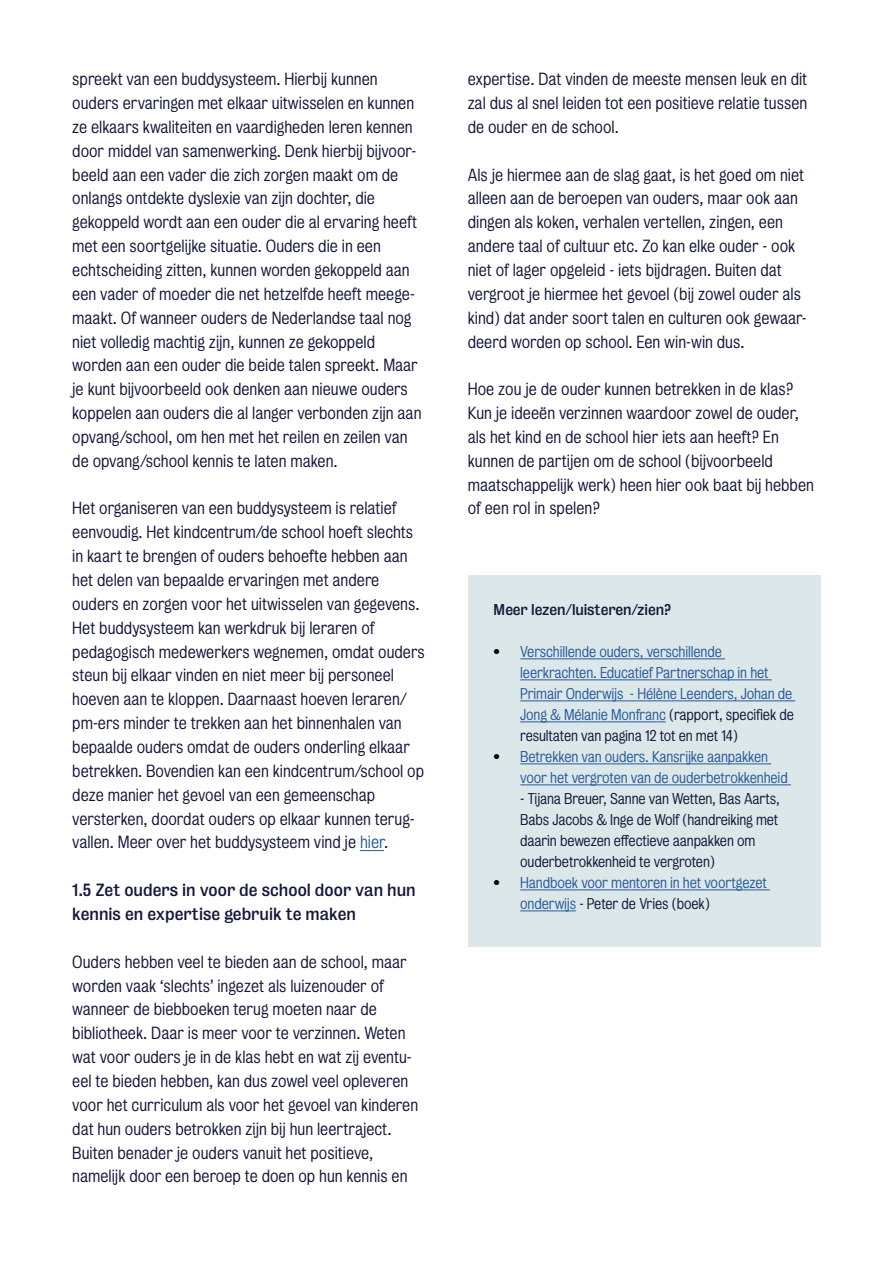
<style>
.page{position:relative;width:893px;height:1263px;background:#fff}
.page>*{position:absolute;margin:0;border:0;box-sizing:border-box;transform-origin:0 0}
.t1{font:300 16.05px/23.9px "Bureau Grot";color:#141739}
.t2{font:16.05px/23.9px "Bureau Grot";color:#141739}
.t3{font:300 14.25px/21px "Bureau Grot";letter-spacing:-.01em;color:#275b9b}
.t4{font:300 14.25px/21px "Bureau Grot";letter-spacing:-.01em;color:#141739}
.t5{font:14.25px "Bureau Grot";letter-spacing:-.01em;color:#141739}
.s1{color:#275b9b}
.s2{color:#000}
.s3{color:#141739}
</style>
<div class="page">
<svg style="left:360px;top:850px;width:24px;height:1px"></svg>
<div style="left:468px;top:575px;width:353px;height:372px;background:#dce7e9"></div>
<hr style="left:520px;top:659px;width:205px;height:1px;background:#275b9b">
<hr style="left:520px;top:680px;width:252px;height:1px;background:#275b9b">
<hr style="left:520px;top:701px;width:275px;height:1px;background:#275b9b">
<hr style="left:520px;top:722px;width:146px;height:1px;background:#275b9b">
<hr style="left:520px;top:764px;width:251px;height:1px;background:#275b9b">
<hr style="left:520px;top:785px;width:271px;height:1px;background:#275b9b">
<hr style="left:520px;top:890px;width:250px;height:1px;background:#275b9b">
<hr style="left:520px;top:911px;width:56px;height:1px;background:#275b9b">
<p class="t1" style="left:72px;top:67px;width:351px">spreekt van een buddysysteem. Hierbij kunnen ouders ervaringen met elkaar uitwisselen en kunnen ze elkaars kwaliteiten en vaardigheden leren kennen door middel van samenwerking. Denk hierbij bijvoor&shy;beeld aan een vader die zich zorgen maakt om de onlangs ontdekte dyslexie van zijn dochter, die gekoppeld wordt aan een ouder die al ervaring heeft met een soortgelijke situatie. Ouders die in een echtscheiding zitten, kunnen worden gekoppeld aan een vader of moeder die net hetzelfde heeft meege&shy;maakt. Of wanneer ouders de Nederlandse taal nog niet volledig machtig zijn, kunnen ze gekoppeld worden aan een ouder die beide talen spreekt. Maar je kunt bijvoorbeeld ook denken aan nieuwe ouders koppelen aan ouders die al langer verbonden zijn aan opvang/school, om hen met het reilen en zeilen van de opvang/school kennis te laten maken.</p>
<p class="t1" style="left:72px;top:497px;width:354px">Het organiseren van een buddysysteem is relatief eenvoudig. Het kindcentrum/de school hoeft slechts in kaart te brengen of ouders behoefte hebben aan het delen van bepaalde ervaringen met andere ouders en zorgen voor het uitwisselen van gegevens.<br>Het buddysysteem kan werkdruk bij leraren of pedagogisch medewerkers wegnemen, omdat ouders steun bij elkaar vinden en niet meer bij personeel hoeven aan te kloppen. Daarnaast hoeven leraren/ pm-ers minder te trekken aan het binnenhalen van bepaalde ouders omdat de ouders onderling elkaar betrekken. Bovendien kan een kindcentrum/school op deze manier het gevoel van een gemeenschap versterken, doordat ouders op elkaar kunnen terug&shy;vallen. Meer over het buddysysteem vind je <span class="s1">hier</span>.</p>
<p class="t2" style="left:72px;top:878px;width:345px">1.5 Zet ouders in voor de school door van hun kennis en expertise gebruik te maken</p>
<p class="t1" style="left:72px;top:950px;width:347px">Ouders hebben veel te bieden aan de school, maar worden vaak ‘slechts’ ingezet als luizenouder of wanneer de biebboeken terug moeten naar de bibliotheek. Daar is meer voor te verzinnen. Weten wat voor ouders je in de klas hebt en wat zij eventu&shy;eel te bieden hebben, kan dus zowel veel opleveren voor het curriculum als voor het gevoel van kinderen dat hun ouders betrokken zijn bij hun leertraject.<br>Buiten benader je ouders vanuit het positieve, namelijk door een beroep te doen op hun kennis en</p>
<p class="t1" style="left:468px;top:67px;width:341px;text-align:justify">expertise. Dat vinden de meeste mensen leuk en dit zal dus al snel leiden tot een positieve relatie tussen de ouder en de school.</p>
<p class="t1" style="left:468px;top:163px;width:340px">Als je hiermee aan de slag gaat, is het goed om niet alleen aan de beroepen van ouders, maar ook aan dingen als koken, verhalen vertellen, zingen, een andere taal of cultuur etc. Zo kan elke ouder - ook niet of lager opgeleid - iets bijdragen. Buiten dat vergroot je hiermee het gevoel (bij zowel ouder als kind) dat ander soort talen en culturen ook gewaar&shy;deerd worden op school. Een win-win dus.</p>
<p class="t1" style="left:468px;top:377px;width:348px">Hoe zou je de ouder kunnen betrekken in de klas?<br>Kun je ideeën verzinnen waardoor zowel de ouder, als het kind en de school hier iets aan heeft? En kunnen de partijen om de school (bijvoorbeeld maatschappelijk werk) heen hier ook baat bij hebben of een rol in spelen?</p>
<p class="t5" style="left:493px;top:601px;width:179px">Meer lezen/luisteren/zien?</p>
<p class="t3" style="left:520px;top:641px;width:275px;text-indent:-27px"><span class="s2">•</span> Verschillende ouders, verschillende leerkrachten. Educatief Partnerschap in het Primair Onderwijs - Hélène Leenders, Johan de Jong &amp; Mélanie Monfranc <span class="s3">(rapport, specifiek de resultaten van pagina 12 tot en met 14)</span></p>
<p class="t3" style="left:520px;top:746px;width:269px;text-indent:-27px"><span class="s2">•</span> Betrekken van ouders. Kansrijke aanpakken voor het vergroten van de ouderbetrokkenheid</p>
<p class="t4" style="left:520px;top:788px;width:261px">- Tijana Breuer, Sanne van Wetten, Bas Aarts, Babs Jacobs &amp; Inge de Wolf (handreiking met daarin bewezen effectieve aanpakken om ouderbetrokkenheid te vergroten)</p>
<p class="t3" style="left:520px;top:872px;width:248px;text-indent:-27px"><span class="s2">•</span> Handboek voor mentoren in het voortgezet onderwijs <span class="s3">- Peter de Vries (boek)</span></p>
</div>
